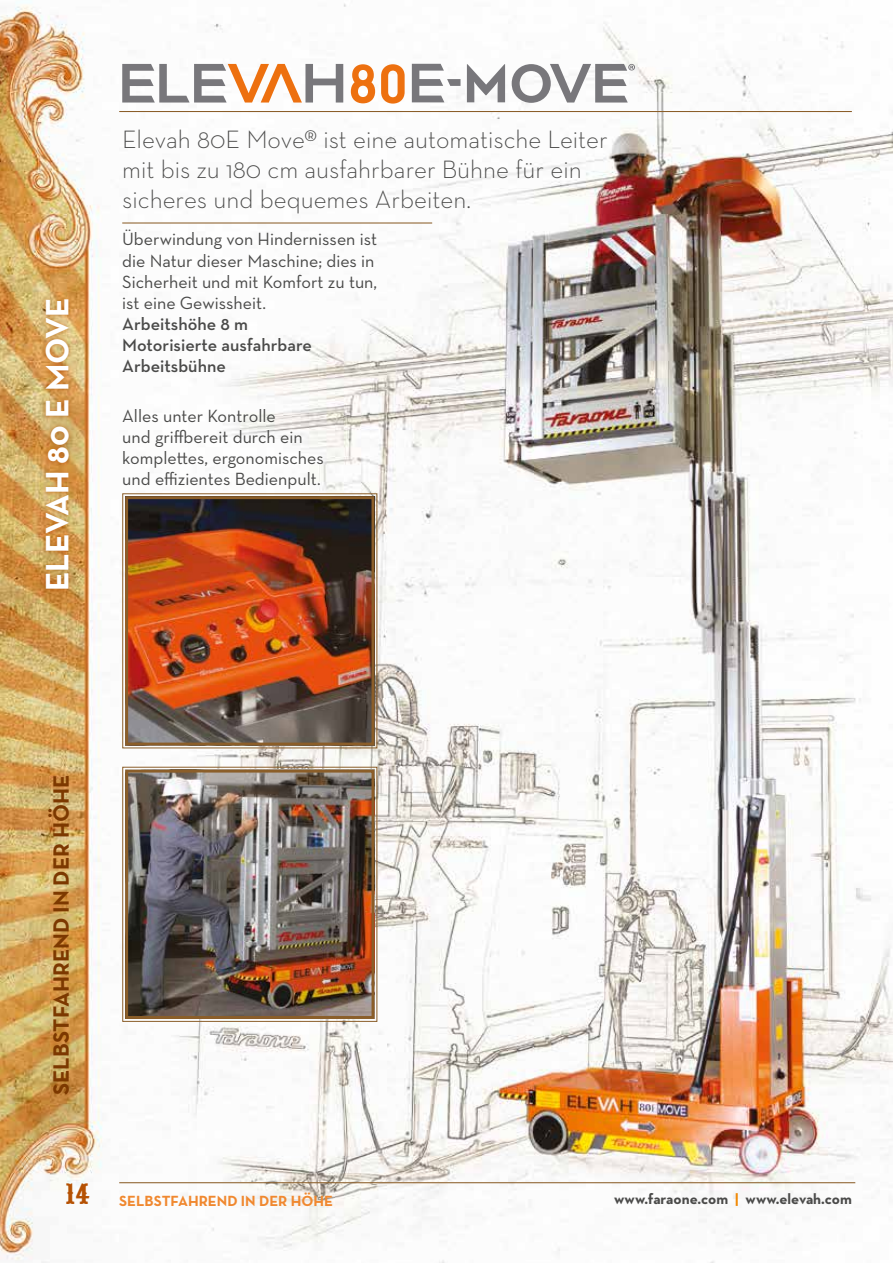
<style>
.page{position:relative;width:893px;height:1263px;background:#fff}
.page>*{position:absolute;margin:0;border:0;box-sizing:border-box;transform-origin:0 0}
.t1{font:700 33px "Neutraface Text";color:#fff}
.t2{font:30px "Pointedly Mad";color:#b55103}
.t3{font:300 25.5px/30px "Neutraface Text";color:#4a4a49}
.t4{font:700 22.5px "Neutraface Text";color:#7c3800}
.t5{font:18px/21px "Neutraface Text";color:#4a4a49}
.t6{font:700 15px "Neutraface Text";color:#4a4a49}
.t7{font:700 15px "Neutraface Text";color:#f0882f}
.s1{font-weight:600}
.s2{color:#f18700}
</style>
<div class="page">
<img style="left:0;top:1px;width:893px;height:1262px">
<hr style="left:119px;top:1182px;width:736px;height:1px;background:#8b5e29">
<hr style="left:119px;top:111px;width:733px;height:1px;background:#8b5e29">
<div style="left:40px;top:294px;width:34px;height:301px;background:#b55103;opacity:.75"></div>
<svg style="left:412px;top:64px;width:48px;height:38px"></svg>
<svg style="left:122px;top:64px;width:221px;height:39px"></svg>
<svg style="left:467px;top:64px;width:38px;height:38px"></svg>
<svg style="left:512px;top:64px;width:123px;height:39px"></svg>
<svg style="left:351px;top:64px;width:24px;height:39px"></svg>
<svg style="left:381px;top:64px;width:24px;height:40px"></svg>
<hr style="left:122px;top:222px;width:310px;height:2px;background:#8b5e29">
<img style="left:122px;top:766px;width:256px;height:256px">
<div style="left:125px;top:770px;width:249px;height:249px;border:3px solid #8b5e29"></div>
<img style="left:122px;top:493px;width:256px;height:256px">
<div style="left:125px;top:496px;width:249px;height:249px;border:3px solid #8b5e29"></div>
<p class="t1" style="left:36px;top:591px;width:295px;rotate:-90deg">ELEVAH 80 E MOVE</p>
<p class="t3" style="left:122px;top:124px;width:487px">Elevah 80E Move® ist eine automatische Leiter mit bis zu 180 cm ausfahrbarer Bühne für ein sicheres und bequemes Arbeiten.</p>
<p class="t5" style="left:122px;top:229px;width:256px">Überwindung von Hindernissen ist die Natur dieser Maschine; dies in<br>Sicherheit und mit Komfort zu tun, ist eine Gewissheit.<br><span class="s1">Arbeitshöhe 8 m<br>Motorisierte ausfahrbare<br>Arbeitsbühne</span></p>
<p class="t5" style="left:122px;top:405px;width:203px">Alles unter Kontrolle<br>und griffbereit durch ein komplettes, ergonomisches und effizientes Bedienpult.</p>
<p class="t4" style="left:47px;top:1095px;width:322px;rotate:-90deg">SELBSTFAHREND IN DER HÖHE</p>
<p class="t2" style="left:66px;top:1176px;width:26px">14</p>
<p class="t7" style="left:119px;top:1191px;width:215px">SELBSTFAHREND IN DER HÖHE</p>
<p class="t6" style="left:614px;top:1189px;width:239px">www.faraone.com <span class="s2">|</span> www.elevah.com</p>
</div>
